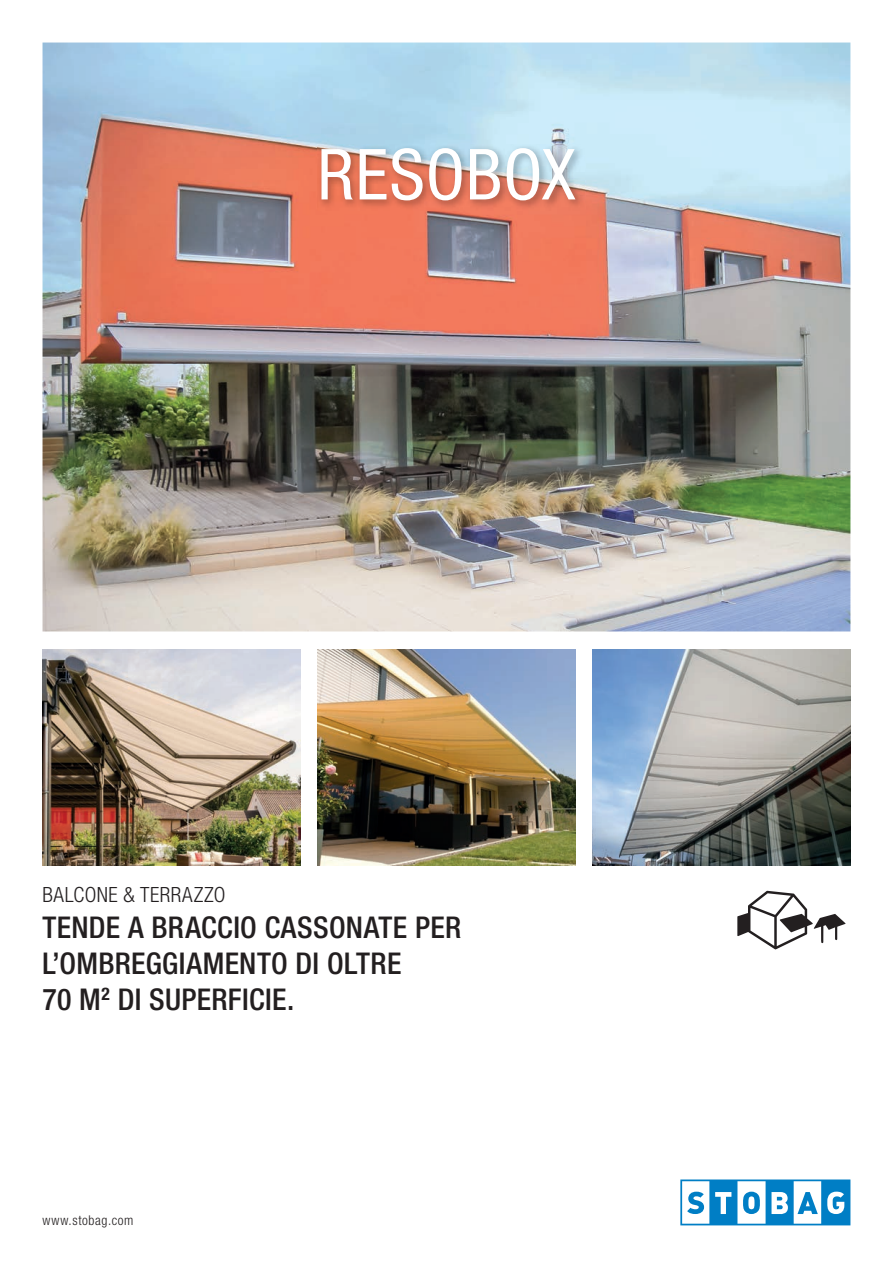
<style>
.page{position:relative;width:893px;height:1263px;background:#fff}
.page>*{position:absolute;margin:0;border:0;box-sizing:border-box;transform-origin:0 0}
.t1{font:condensed 70.5px "Helvetica Neue LT Pro";letter-spacing:.015em;color:#fff}
.t2{font:500 condensed 30px/36px "Helvetica Neue LT Pro";letter-spacing:.01em;color:#231f20}
.t3{font:300 condensed 21px "Helvetica Neue LT Pro";letter-spacing:.025em;color:#231f20}
.t4{font:300 condensed 13.5px "Helvetica Neue LT Pro";letter-spacing:.05em;color:#231f20}
</style>
<div class="page">
<svg style="left:680px;top:1179px;width:170px;height:46px"></svg>
<img style="left:43px;top:43px;width:807px;height:588px">
<img style="left:43px;top:649px;width:257px;height:216px">
<img style="left:592px;top:649px;width:258px;height:216px">
<img style="left:317px;top:649px;width:258px;height:216px">
<svg style="left:737px;top:891px;width:108px;height:58px"></svg>
<img style="left:317px;top:144px;width:268px;height:66px">
<h1 class="t1" style="left:317px;top:134px;width:260px">RESOBOX</h1>
<p class="t3" style="left:43px;top:882px;width:184px">BALCONE &amp; TERRAZZO</p>
<p class="t2" style="left:43px;top:908px;width:420px">TENDE A BRACCIO CASSONATE PER<br>L’OMBREGGIAMENTO DI OLTRE<br>70 M<sup>2</sup> DI SUPERFICIE.</p>
<p class="t4" style="left:43px;top:1213px;width:92px">www.stobag.com</p>
</div>
